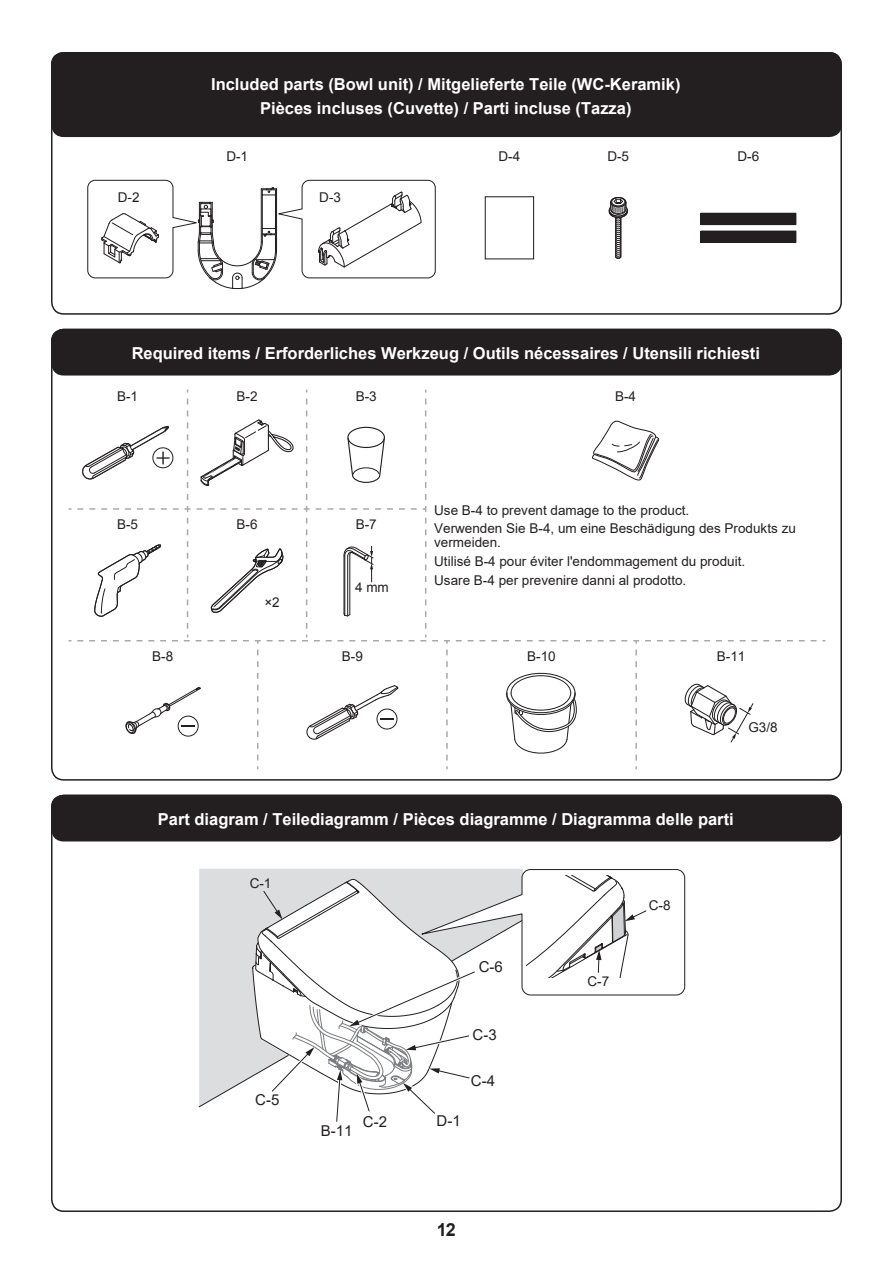
<style>
.page{position:relative;width:893px;height:1263px;background:#fff}
.page>*{position:absolute;margin:0;border:0;box-sizing:border-box;transform-origin:0 0}
.t1{font:700 18px "Arial";color:#231f20}
.t2{font:700 16.5px/24px "Arial";color:#fff;text-align:center}
.t3{font:15px "Arial";color:#231f20}
.t4{font:13.5px/18.5px "Arial";color:#231f20}
</style>
<div class="page">
<div style="left:51px;top:52px;width:791px;height:85px;background:#231f20;border-radius:13px"></div>
<div style="left:51px;top:795px;width:791px;height:46px;background:#231f20;border-radius:13px"></div>
<div style="left:51px;top:329px;width:791px;height:46px;background:#231f20;border-radius:13px"></div>
<svg style="left:87px;top:179px;width:349px;height:110px"></svg>
<div style="left:485px;top:196px;width:49px;height:63px;border:1px solid #231f20"></div>
<svg style="left:608px;top:196px;width:20px;height:63px"></svg>
<div style="left:701px;top:215px;width:95px;height:11px;background:#e5e5e5"></div>
<div style="left:701px;top:213px;width:95px;height:12px;background:#231f20"></div>
<div style="left:701px;top:231px;width:95px;height:11px;background:#231f20"></div>
<div style="left:700px;top:231px;width:96px;height:12px;border:1px solid #231f20"></div>
<svg style="left:187px;top:390px;width:1px;height:110px"></svg>
<svg style="left:306px;top:390px;width:1px;height:110px"></svg>
<svg style="left:425px;top:390px;width:1px;height:110px"></svg>
<svg style="left:82px;top:426px;width:88px;height:54px"></svg>
<div style="left:152px;top:447px;width:21px;height:21px;border:1px solid #231f20;border-radius:50%"></div>
<svg style="left:201px;top:419px;width:93px;height:67px"></svg>
<svg style="left:347px;top:427px;width:38px;height:56px"></svg>
<svg style="left:592px;top:421px;width:67px;height:60px"></svg>
<svg style="left:645px;top:640px;width:180px;height:1px"></svg>
<svg style="left:77px;top:506px;width:373px;height:254px"></svg>
<svg style="left:456px;top:640px;width:183px;height:120px"></svg>
<svg style="left:685px;top:684px;width:69px;height:59px"></svg>
<div style="left:199px;top:869px;width:53px;height:50px;background:#dcdddf"></div>
<svg style="left:199px;top:919px;width:53px;height:188px"></svg>
<svg style="left:252px;top:869px;width:434px;height:253px"></svg>
<p class="t2" style="left:211px;top:72px;width:471px">Included parts (Bowl unit) / Mitgelieferte Teile (WC-Keramik)<br>Pièces incluses (Cuvette) / Parti incluse (Tazza)</p>
<p class="t4" style="left:226px;top:147px;width:23px">D-1</p>
<p class="t4" style="left:118px;top:188px;width:23px">D-2</p>
<p class="t4" style="left:319px;top:188px;width:23px">D-3</p>
<p class="t4" style="left:499px;top:147px;width:23px">D-4</p>
<p class="t4" style="left:607px;top:147px;width:23px">D-5</p>
<p class="t4" style="left:737px;top:147px;width:23px">D-6</p>
<p class="t2" style="left:132px;top:342px;width:630px">Required items / Erforderliches Werkzeug / Outils nécessaires / Utensili richiesti</p>
<p class="t4" style="left:117px;top:387px;width:23px">B-1</p>
<p class="t4" style="left:237px;top:387px;width:23px">B-2</p>
<p class="t4" style="left:356px;top:387px;width:23px">B-3</p>
<p class="t4" style="left:615px;top:387px;width:23px">B-4</p>
<p class="t4" style="left:117px;top:515px;width:23px">B-5</p>
<p class="t4" style="left:237px;top:515px;width:23px">B-6</p>
<p class="t4" style="left:264px;top:593px;width:17px">×2</p>
<p class="t4" style="left:356px;top:515px;width:23px">B-7</p>
<p class="t4" style="left:355px;top:578px;width:35px">4 mm</p>
<p class="t4" style="left:434px;top:501px;width:363px">Use B-4 to prevent damage to the product.<br>Verwenden Sie B-4, um eine Beschädigung des Produkts zu</p>
<p class="t4" style="left:434px;top:533px;width:312px">vermeiden.<br>Utilisé B-4 pour éviter l'endommagement du produit.<br>Usare B-4 per prevenire danni al prodotto.</p>
<p class="t4" style="left:152px;top:647px;width:23px">B-8</p>
<p class="t4" style="left:342px;top:647px;width:23px">B-9</p>
<p class="t4" style="left:527px;top:647px;width:30px">B-10</p>
<p class="t4" style="left:717px;top:647px;width:30px">B-11</p>
<p class="t4" style="left:748px;top:718px;width:31px">G3/8</p>
<p class="t2" style="left:158px;top:807px;width:577px">Part diagram / Teilediagramm / Pièces diagramme / Diagramma delle parti</p>
<p class="t4" style="left:250px;top:873px;width:23px">C-1</p>
<p class="t3" style="left:255px;top:1090px;width:26px">C-5</p>
<p class="t3" style="left:479px;top:956px;width:26px">C-6</p>
<p class="t3" style="left:473px;top:1024px;width:26px">C-3</p>
<p class="t3" style="left:321px;top:1121px;width:33px">B-11</p>
<p class="t3" style="left:363px;top:1111px;width:26px">C-2</p>
<p class="t3" style="left:437px;top:1110px;width:26px">D-1</p>
<p class="t3" style="left:471px;top:1071px;width:26px">C-4</p>
<p class="t4" style="left:587px;top:972px;width:23px">C-7</p>
<p class="t4" style="left:649px;top:896px;width:23px">C-8</p>
<h1 class="t1" style="left:437px;top:1217px;width:20px">12</h1>
</div>
